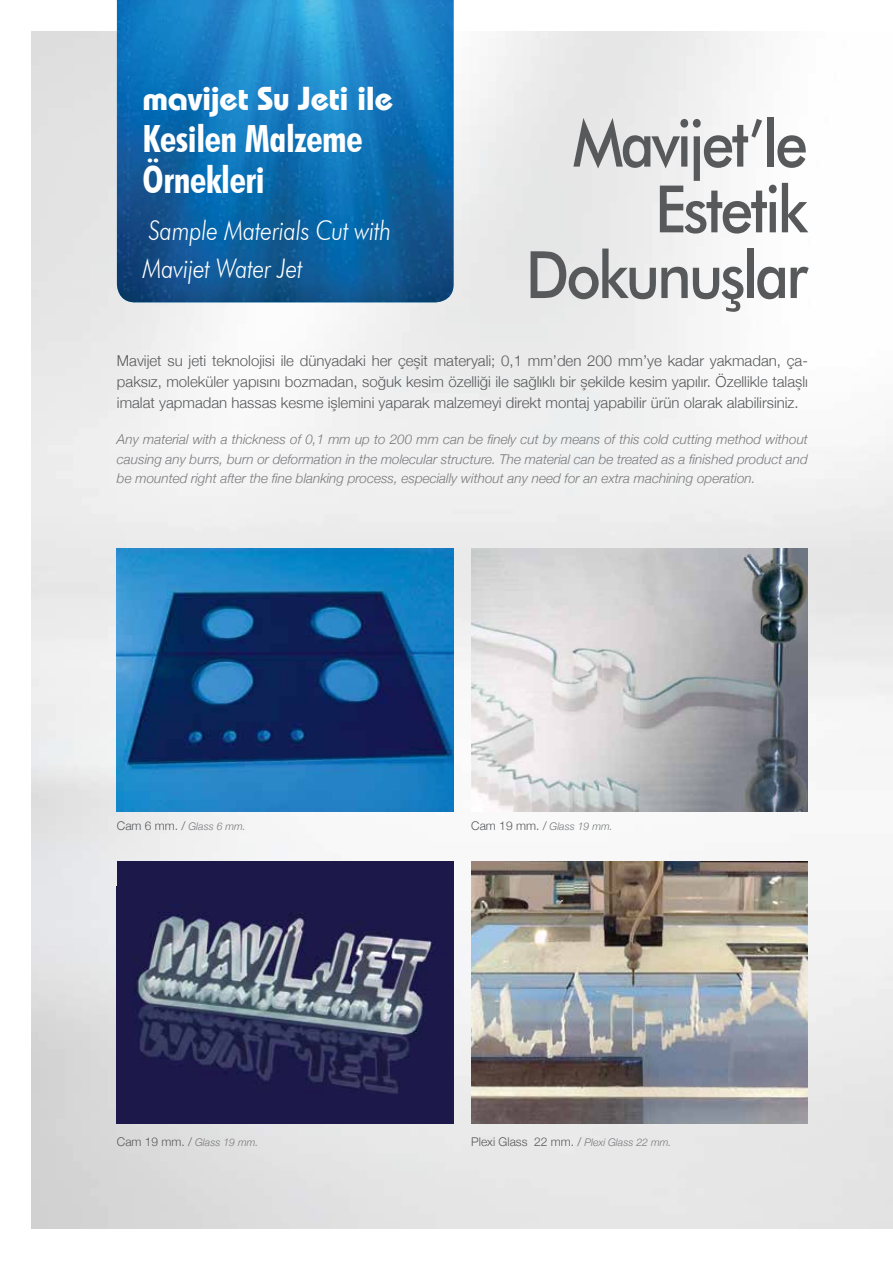
<style>
.page{position:relative;width:893px;height:1263px;background:#fff}
.page>*{position:absolute;margin:0;border:0;box-sizing:border-box;transform-origin:0 0}
.t1{font:500 65.4px/65.7px "Futura BT";letter-spacing:-.05em;color:#58595b;text-align:right;scale:.9 1}
.t2{font:700 condensed 37.5px/40.5px "Futura BT";letter-spacing:-.01em;color:#fff}
.t3{font:33px "Bahamas TR";letter-spacing:-.01em;color:#fff}
.t4{font:italic 300 27px/38.5px "Futura BT";letter-spacing:-.01em;color:#fff;scale:.85 1}
.t5{font:300 15px/21px "Helvetica Neue";color:#58595b;text-align:justify}
.t6{font:italic 300 13.5px/19.5px "Helvetica Neue";color:#797a7d;text-align:justify}
.t7{font:300 12px "Helvetica Neue";color:#58595b}
.t8{font:italic 300 10.5px "Helvetica Neue";color:#797a7d}
.s1{font-style:normal;font-size:12px;color:#58595b}
.s2{font-style:italic;font-size:10.5px;color:#797a7d}
</style>
<div class="page">
<img style="left:32px;top:32px;width:861px;height:1197px">
<img style="left:117px;top:549px;width:337px;height:262px">
<img style="left:471px;top:549px;width:337px;height:262px">
<div style="left:117px;top:861px;width:337px;height:263px;background:#1c194a"></div>
<img style="left:134px;top:912px;width:299px;height:182px">
<img style="left:471px;top:861px;width:337px;height:263px">
<img style="left:117px;top:0;width:337px;height:302px">
<h3 class="t3" style="left:143px;top:78px;width:252px">mavijet Su Jeti ile</h3>
<h2 class="t2" style="left:143px;top:118px;width:221px">Kesilen Malzeme<br>Örnekleri</h2>
<h3 class="t4" style="left:143px;top:211px;width:294px">Sample Materials Cut with<br>Mavijet Water Jet</h3>
<h1 class="t1" style="left:526px;top:110px;width:315px">Mavijet’le<br>Estetik<br>Dokunuşlar</h1>
<p class="t5" style="left:117px;top:349px;width:692px">Mavijet su jeti teknolojisi ile dünyadaki her çeşit materyali; 0,1 mm’den 200 mm’ye kadar yakmadan, ça&shy;paksız, moleküler yapısını bozmadan, soğuk kesim özelliği ile sağlıklı bir şekilde kesim yapılır. Özellikle talaşlı imalat yapmadan hassas kesme işlemini yaparak malzemeyi direkt montaj yapabilir ürün olarak alabilirsiniz.</p>
<p class="t6" style="left:117px;top:429px;width:692px">Any material with a thickness of 0,1 mm up to 200 mm can be finely cut by means of this cold cutting method without causing any burrs, burn or deformation in the molecular structure. The material can be treated as a finished product and be mounted right after the fine blanking process, especially without any need for an extra machining operation.</p>
<p class="t8" style="left:117px;top:818px;width:130px"><span class="s1">Cam 6 mm. /</span> Glass 6 mm.</p>
<p class="t8" style="left:471px;top:818px;width:143px"><span class="s1">Cam 19 mm. /</span> Glass 19 mm.</p>
<p class="t8" style="left:117px;top:1133px;width:143px"><span class="s1">Cam 19 mm. /</span> Glass 19 mm.</p>
<p class="t7" style="left:471px;top:1131px;width:202px">Plexi Glass 22 mm. / <span class="s2">Plexi Glass 22 mm.</span></p>
</div>
